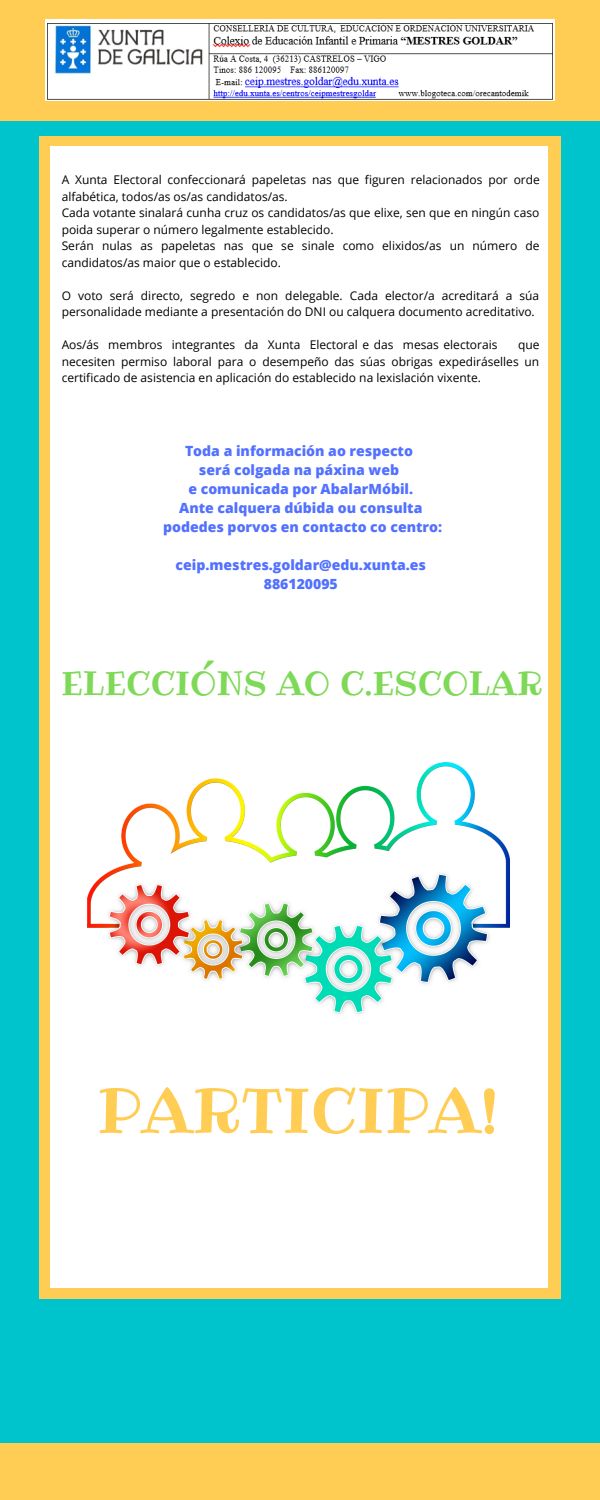
<style>
.page{position:relative;width:600px;height:1500px;background:#00c4cc}
.page>*{position:absolute;margin:0;border:0;box-sizing:border-box;transform-origin:0 0}
.t1{font:62.3px "Ribeye";color:#ffcd54}
.t2{font:33px "Ribeye";color:#7ed957}
.t3{font:800 14.1px/19px "Open Sans";color:#5271ff;text-align:center}
.t4{font:12px/16.5px "Open Sans";color:#000}
</style>
<div class="page">
<div style="left:0;top:0;width:600px;height:121px;background:#ffcd54"></div>
<div style="left:39px;top:136px;width:522px;height:1163px;background:#ffcd54"></div>
<div style="left:50px;top:147px;width:498px;height:1141px;background:#fff"></div>
<div style="left:0;top:1443px;width:600px;height:57px;background:#ffcd54"></div>
<img style="left:45px;top:20px;width:510px;height:80px">
<img style="left:87px;top:762px;width:423px;height:252px">
<p class="t4" style="left:62px;top:171px;width:480px">A Xunta Electoral confeccionará papeletas nas que figuren relacionados por orde alfabética, todos/as os/as candidatos/as.<br>Cada votante sinalará cunha cruz os candidatos/as que elixe, sen que en ningún caso poida superar o número legalmente establecido.<br>Serán nulas as papeletas nas que se sinale como elixidos/as un número de candidatos/as maior que o establecido.</p>
<p class="t4" style="left:62px;top:287px;width:479px">O voto será directo, segredo e non delegable. Cada elector/a acreditará a súa personalidade mediante a presentación do DNI ou calquera documento acreditativo.</p>
<p class="t4" style="left:62px;top:336px;width:437px">Aos/ás membros integrantes da Xunta Electoral e das mesas electorais</p>
<p class="t4" style="left:62px;top:336px;width:480px;text-align:justify;text-indent:457px">que necesiten permiso laboral para o desempeño das súas obrigas expediráselles un certificado de asistencia en aplicación do establecido na lexislación vixente.</p>
<p class="t3" style="left:163px;top:441px;width:281px">Toda a información ao respecto<br>será colgada na páxina web<br>e comunicada por AbalarMóbil.<br>Ante calquera dúbida ou consulta podedes porvos en contacto co centro:</p>
<p class="t3" style="left:176px;top:555px;width:252px">ceip.mestres.goldar@edu.xunta.es<br>886120095</p>
<h2 class="t2" style="left:61px;top:661px;width:483px">ELECCIÓNS AO C.ESCOLAR</h2>
<h1 class="t1" style="left:97px;top:1068px;width:402px">PARTICIPA!</h1>
</div>
